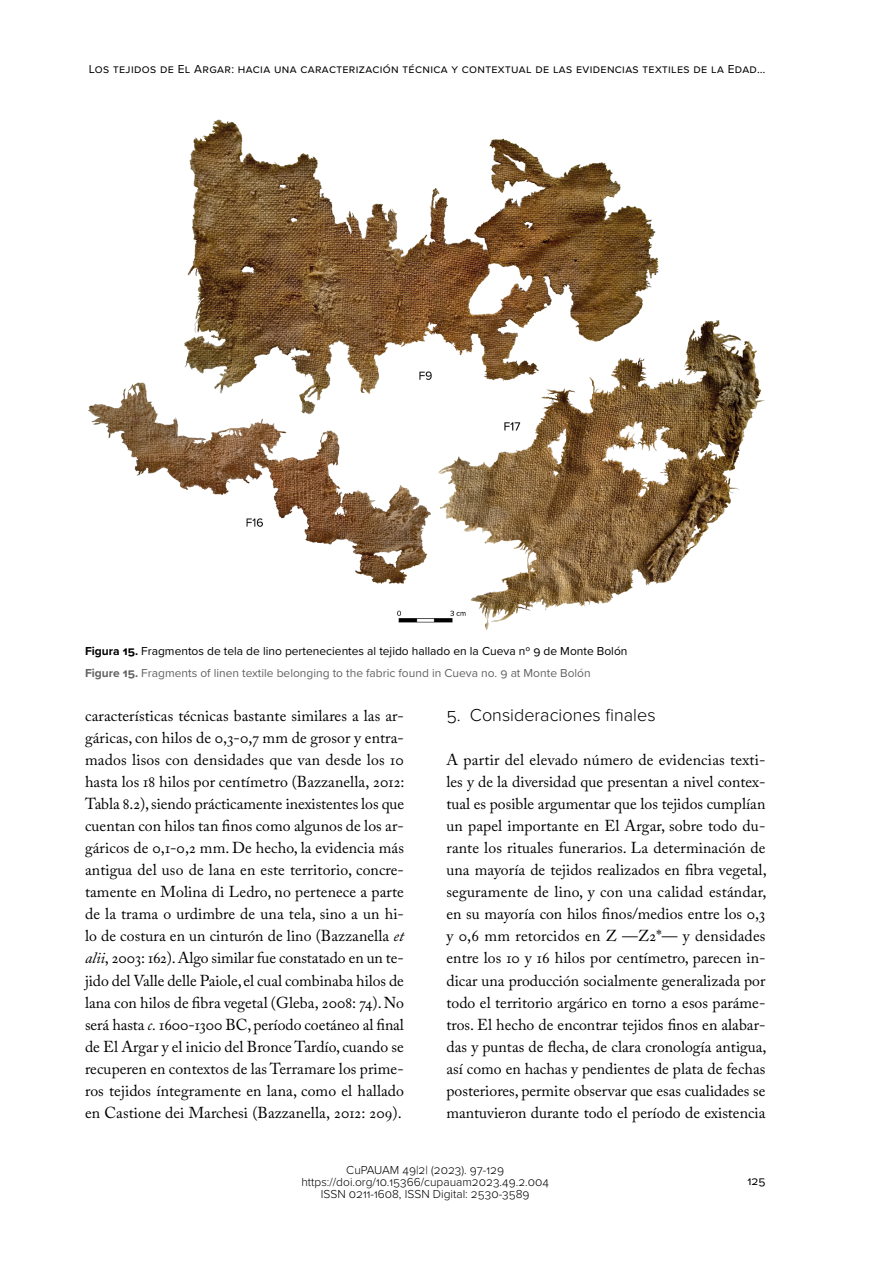
<style>
.page{position:relative;width:893px;height:1263px;background:#fff}
.page>*{position:absolute;margin:0;border:0;box-sizing:border-box;transform-origin:0 0}
._00_SUBTITULO_1{font:300 18px "Proxima Nova";color:#000}
._01_TEXTO{font:15.75px/22px "Adobe Caslon Pro";letter-spacing:.005em;color:#000;text-align:justify}
._01_PRIMERA_TEXTO{font:15.75px/22px "Adobe Caslon Pro";color:#000;text-align:justify}
.t1{font:300 12px/12px "Proxima Nova";color:#000;text-align:center}
._03_PIE_DE_FOTO{font:12px "Proxima Nova";letter-spacing:.03em;color:#000}
._03_PIE_DE_FOTO-2{font:12px "Proxima Nova";color:#000}
._03_PIE_DE_FOTO_INGLES{font:12px "Proxima Nova";color:#646363}
.s1{font-weight:700}
.s2{font-style:italic}
</style>
<div class="page">
<img style="left:88px;top:119px;width:677px;height:511px">
<p class="_03_PIE_DE_FOTO" style="left:89px;top:60px;width:678px">Los tejidos de El Argar: hacia una caracterización técnica y contextual de las evidencias textiles de la Edad…</p>
<p class="_03_PIE_DE_FOTO-2" style="left:85px;top:642px;width:544px"><span class="s1">Figura 15.</span> Fragmentos de tela de lino pertenecientes al tejido hallado en la Cueva nº 9 de Monte Bolón</p>
<p class="_03_PIE_DE_FOTO_INGLES" style="left:85px;top:664px;width:507px"><span class="s1">Figure 15.</span> Fragments of linen textile belonging to the fabric found in Cueva no. 9 at Monte Bolón</p>
<p class="_01_TEXTO" style="left:85px;top:704px;width:321px">características técnicas bastante similares a las ar‑ gáricas, con hilos de 0,3‑0,7 mm de grosor y entra‑ mados lisos con densidades que van desde los 10 hasta los 18 hilos por centímetro (Bazzanella, 2012:<br>Tabla 8.2), siendo prácticamente inexistentes los que cuentan con hilos tan finos como algunos de los ar‑ gáricos de 0,1‑0,2 mm. De hecho, la evidencia más antigua del uso de lana en este territorio, concre‑ tamente en Molina di Ledro, no pertenece a parte de la trama o urdimbre de una tela, sino a un hi‑ lo de costura en un cinturón de lino (Bazzanella <span class="s2">et alii</span>, 2003: 162). Algo similar fue constatado en un te‑ jido del Valle delle Paiole, el cual combinaba hilos de lana con hilos de fibra vegetal (Gleba, 2008: 74). No será hasta <span class="s2">c.</span> 1600‑1300 BC, período coetáneo al final de El Argar y el inicio del Bronce Tardío, cuando se recuperen en contextos de las Terramare los prime‑ ros tejidos íntegramente en lana, como el hallado en Castione dei Marchesi (Bazzanella, 2012: 209).</p>
<p class="_00_SUBTITULO_1" style="left:446px;top:701px;width:211px">5. Consideraciones finales</p>
<p class="_01_PRIMERA_TEXTO" style="left:446px;top:748px;width:322px">A partir del elevado número de evidencias texti‑ les y de la diversidad que presentan a nivel contex‑ tual es posible argumentar que los tejidos cumplían un papel importante en El Argar, sobre todo du‑ rante los rituales funerarios. La determinación de una mayoría de tejidos realizados en fibra vegetal, seguramente de lino, y con una calidad estándar, en su mayoría con hilos finos/medios entre los 0,3 y 0,6 mm retorcidos en Z —Z2*— y densidades entre los 10 y 16 hilos por centímetro, parecen in‑ dicar una producción socialmente generalizada por todo el territorio argárico en torno a esos paráme‑ tros. El hecho de encontrar tejidos finos en alabar‑ das y puntas de flecha, de clara cronología antigua, así como en hachas y pendientes de plata de fechas posteriores, permite observar que esas cualidades se mantuvieron durante todo el período de existencia</p>
<p class="t1" style="left:301px;top:1164px;width:249px">CuPAUAM 49|2| (2023). 97-129 https://doi.org/10.15366/cupauam2023.49.2.004<br>ISSN 0211-1608, ISSN Digital: 2530-3589</p>
<p class="_03_PIE_DE_FOTO" style="left:747px;top:1172px;width:20px">125</p>
</div>
